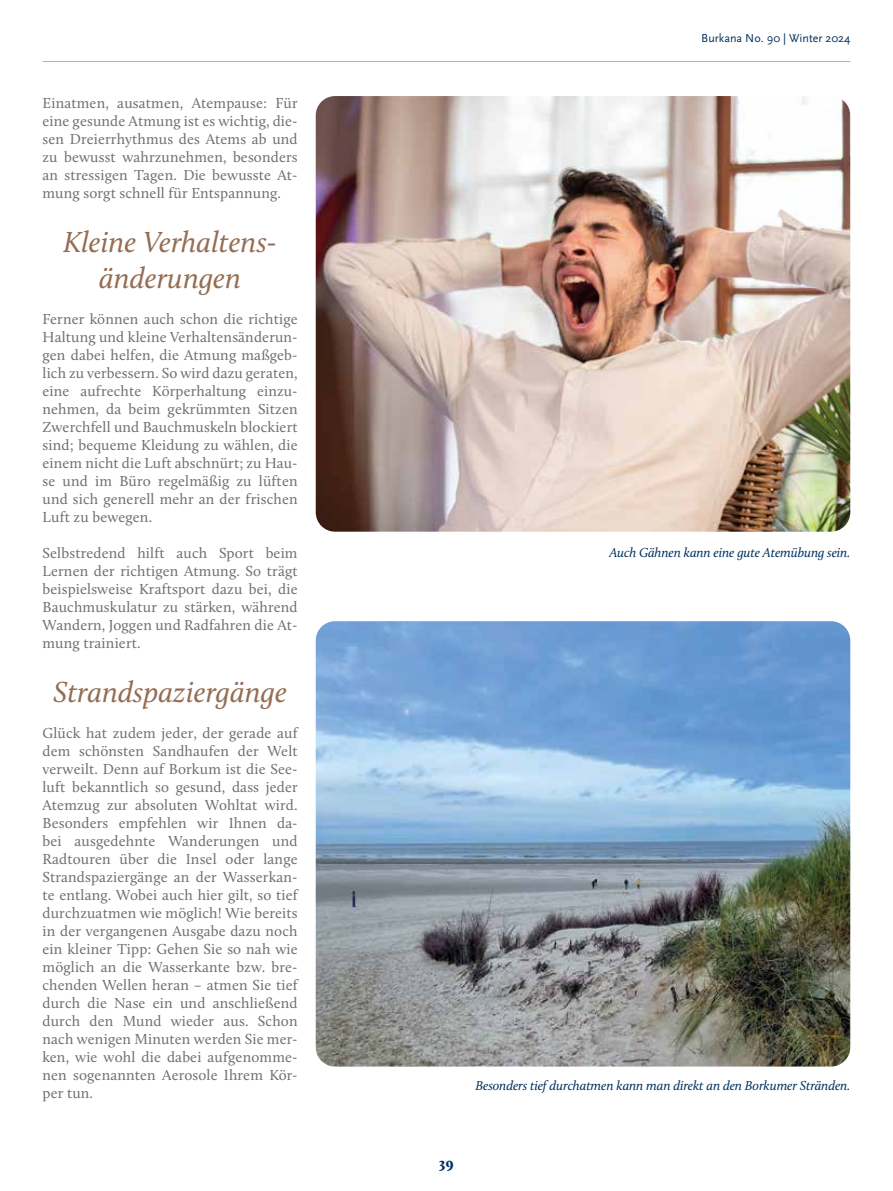
<style>
.page{position:relative;width:893px;height:1191px;background:#fff}
.page>*{position:absolute;margin:0;border:0;box-sizing:border-box;transform-origin:0 0}
.t1{font:italic 30px/36px "Calluna";color:#946d53;text-align:center}
.t2{font:15px/18px "Calluna";letter-spacing:.01em;color:#706f6f;text-align:justify}
.t3{font:900 15px "Calluna";color:#00305d}
.t4{font:italic 13.5px "Calluna";letter-spacing:-.01em;color:#00305d}
.t5{font:12px "Scala Sans";color:#00305d}
</style>
<div class="page">
<hr style="left:43px;top:61px;width:807px;height:1px;background:#b3b2b2">
<img style="left:316px;top:621px;width:534px;height:445px">
<img style="left:316px;top:96px;width:534px;height:435px">
<p class="t2" style="left:43px;top:94px;width:257px">Einatmen, ausatmen, Atempause: Für eine gesunde Atmung ist es wichtig, die&shy;sen Dreierrhythmus des Atems ab und zu bewusst wahrzunehmen, besonders an stressigen Tagen. Die bewusste At&shy;mung sorgt schnell für Entspannung.</p>
<h1 class="t1" style="left:63px;top:224px;width:216px">Kleine Verhaltens&shy;änderungen</h1>
<p class="t2" style="left:43px;top:310px;width:257px">Ferner können auch schon die richtige Haltung und kleine Verhaltensänderun&shy;gen dabei helfen, die Atmung maßgeb&shy;lich zu verbessern. So wird dazu geraten, eine aufrechte Körperhaltung einzu&shy;nehmen, da beim gekrümmten Sitzen Zwerchfell und Bauchmuskeln blockiert sind; bequeme Kleidung zu wählen, die einem nicht die Luft abschnürt; zu Hau&shy;se und im Büro regelmäßig zu lüften und sich generell mehr an der frischen Luft zu bewegen.</p>
<p class="t2" style="left:43px;top:544px;width:257px">Selbstredend hilft auch Sport beim Lernen der richtigen Atmung. So trägt beispielsweise Kraftsport dazu bei, die Bauchmuskulatur zu stärken, während Wandern, Joggen und Radfahren die At&shy;mung trainiert.</p>
<h1 class="t1" style="left:53px;top:674px;width:235px">Strandspaziergänge</h1>
<p class="t2" style="left:43px;top:724px;width:257px">Glück hat zudem jeder, der gerade auf dem schönsten Sandhaufen der Welt verweilt. Denn auf Borkum ist die See&shy;luft bekanntlich so gesund, dass jeder Atemzug zur absoluten Wohltat wird.<br>Besonders empfehlen wir Ihnen da&shy;bei ausgedehnte Wanderungen und Radtouren über die Insel oder lange Strandspaziergänge an der Wasserkan&shy;te entlang. Wobei auch hier gilt, so tief durchzuatmen wie möglich! Wie bereits in der vergangenen Ausgabe dazu noch ein kleiner Tipp: Gehen Sie so nah wie möglich an die Wasserkante bzw. bre&shy;chenden Wellen heran – atmen Sie tief durch die Nase ein und anschließend durch den Mund wieder aus. Schon nach wenigen Minuten werden Sie mer&shy;ken, wie wohl die dabei aufgenomme&shy;nen sogenannten Aerosole Ihrem Kör&shy;per tun.</p>
<p class="t5" style="left:701px;top:31px;width:151px">Burkana No. 90 | Winter 2024</p>
<p class="t4" style="left:609px;top:544px;width:242px">Auch Gähnen kann eine gute Atemübung sein.</p>
<p class="t4" style="left:475px;top:1077px;width:376px">Besonders tief durchatmen kann man direkt an den Borkumer Stränden.</p>
<p class="t3" style="left:439px;top:1154px;width:16px">39</p>
</div>
